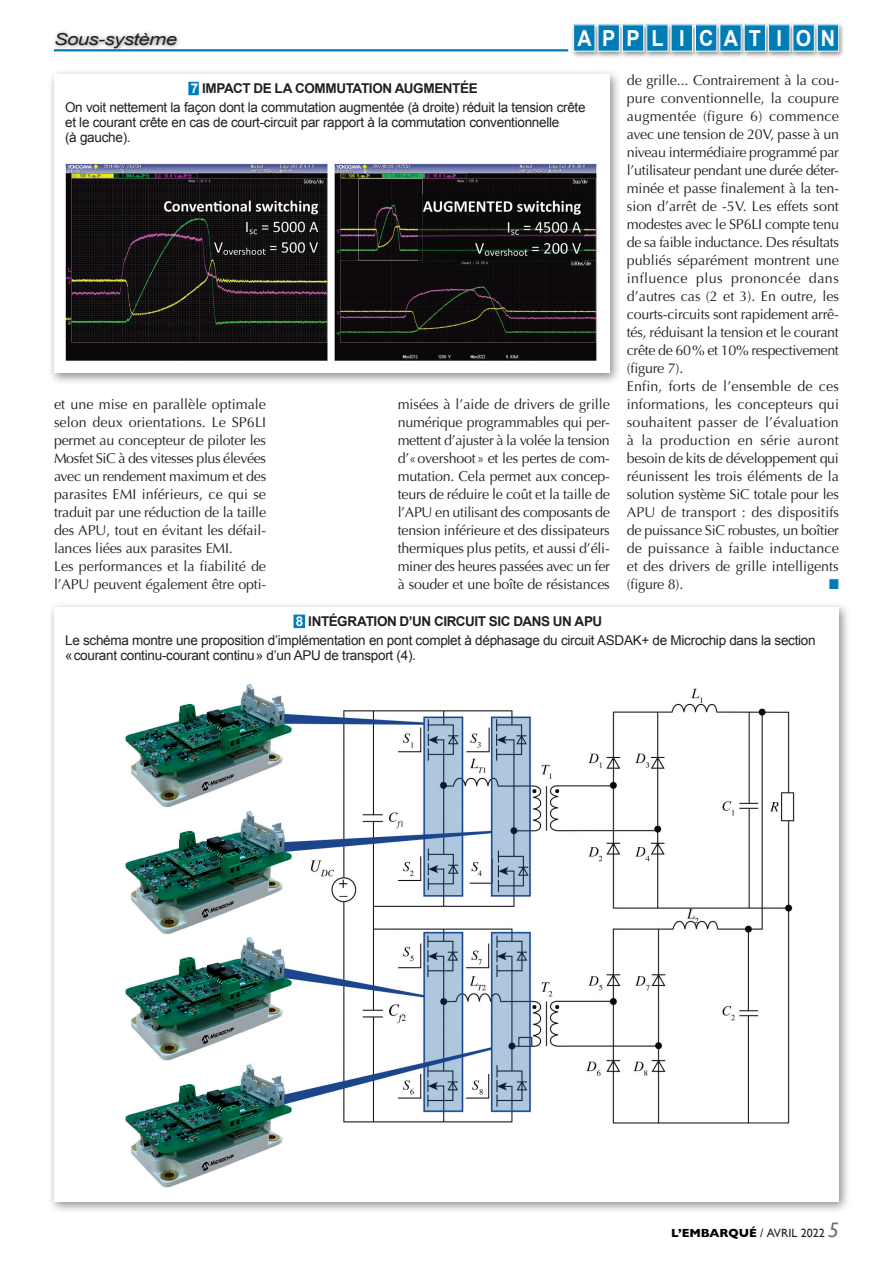
<style>
.page{position:relative;width:893px;height:1263px;background:#fff}
.page>*{position:absolute;margin:0;border:0;box-sizing:border-box;transform-origin:0 0}
.t1{font:700 22.05px "Arial";letter-spacing:.535em;color:#fff;scale:.9 1}
.t2{font:italic 16.5px "Arial";letter-spacing:-.03em;color:#231f20;scale:1.24 1}
.t3{font:14.25px/18px "Optima";letter-spacing:-.01em;color:#231f20}
.t4{font:14.25px "Zapf Dingbats ITC";color:#007cb6;scale:.9 1}
.t5{font:13.5px/19.2px "Arial";letter-spacing:-.02em;color:#231f20}
.t6{font:700 12px "Gill Sans";color:#000}
.s1{font-weight:700;color:#fff}
.s2{font-weight:700}
.s3{font-weight:400;color:#231f20}
.s4{font-weight:400;font-style:italic;font-size:21px;color:#6c6d70}
</style>
<div class="page">
<div style="left:52px;top:29px;width:130px;height:24px;background:#231f20;opacity:.5"></div>
<hr style="left:54px;top:49px;width:514px;height:2px;background:#007cb6">
<div style="left:570px;top:23px;width:31px;height:35px;background:#231f20;opacity:.5"></div>
<div style="left:574px;top:25px;width:21px;height:26px;background:#007cb6"></div>
<div style="left:595px;top:23px;width:31px;height:35px;background:#231f20;opacity:.5"></div>
<div style="left:598px;top:25px;width:21px;height:26px;background:#007cb6"></div>
<div style="left:619px;top:23px;width:31px;height:35px;background:#231f20;opacity:.5"></div>
<div style="left:622px;top:25px;width:22px;height:26px;background:#007cb6"></div>
<div style="left:622px;top:24px;width:22px;height:27px;border:1px solid #fff"></div>
<div style="left:643px;top:23px;width:31px;height:35px;background:#231f20;opacity:.5"></div>
<div style="left:647px;top:25px;width:21px;height:26px;background:#007cb6"></div>
<div style="left:668px;top:23px;width:31px;height:35px;background:#231f20;opacity:.5"></div>
<div style="left:671px;top:25px;width:21px;height:26px;background:#007cb6"></div>
<div style="left:692px;top:23px;width:31px;height:35px;background:#231f20;opacity:.5"></div>
<div style="left:695px;top:25px;width:22px;height:26px;background:#007cb6"></div>
<div style="left:695px;top:24px;width:22px;height:27px;border:1px solid #fff"></div>
<div style="left:717px;top:23px;width:30px;height:35px;background:#231f20;opacity:.5"></div>
<div style="left:720px;top:25px;width:21px;height:26px;background:#007cb6"></div>
<div style="left:741px;top:23px;width:31px;height:35px;background:#231f20;opacity:.5"></div>
<div style="left:744px;top:25px;width:22px;height:26px;background:#007cb6"></div>
<div style="left:765px;top:23px;width:31px;height:35px;background:#231f20;opacity:.5"></div>
<div style="left:768px;top:25px;width:22px;height:26px;background:#007cb6"></div>
<div style="left:768px;top:24px;width:22px;height:27px;border:1px solid #fff"></div>
<div style="left:790px;top:23px;width:30px;height:35px;background:#231f20;opacity:.5"></div>
<div style="left:793px;top:25px;width:21px;height:26px;background:#007cb6"></div>
<div style="left:814px;top:23px;width:31px;height:35px;background:#231f20;opacity:.5"></div>
<div style="left:817px;top:25px;width:22px;height:26px;background:#007cb6"></div>
<div style="left:817px;top:24px;width:22px;height:27px;border:1px solid #fff"></div>
<div style="left:48px;top:68px;width:574px;height:317px;background:#231f20;opacity:.5"></div>
<div style="left:54px;top:74px;width:556px;height:299px;background:#fff"></div>
<img style="left:65px;top:163px;width:532px;height:198px">
<div style="left:188px;top:82px;width:11px;height:13px;background:#007cb6"></div>
<div style="left:48px;top:601px;width:803px;height:613px;background:#231f20;opacity:.5"></div>
<div style="left:54px;top:607px;width:785px;height:594px;background:#fff"></div>
<img style="left:125px;top:684px;width:670px;height:504px">
<div style="left:294px;top:615px;width:11px;height:13px;background:#007cb6"></div>
<p class="t2" style="left:54px;top:29px;width:101px">Sous-système</p>
<h1 class="t1" style="left:577px;top:24px;width:288px">APPL I CAT I ON</h1>
<p class="t5" style="left:65px;top:79px;width:522px;text-indent:126px"><span class="s1">7</span> <span class="s2">IMPACT DE LA COMMUTATION AUGMENTÉE<br></span>On voit nettement la façon dont la commutation augmentée (à droite) réduit la tension crête</p>
<p class="t5" style="left:65px;top:115px;width:496px;line-height:15px">et le courant crête en cas de court-circuit par rapport à la commutation conventionnelle (à gauche).</p>
<p class="t3" style="left:627px;top:71px;width:214px">de grille... Contrairement à la cou&shy;pure conventionnelle, la coupure augmentée (figure 6) commence avec une tension de 20V, passe à un niveau intermédiaire programmé par l’utilisateur pendant une durée déter&shy;minée et passe finalement à la ten&shy;sion d’arrêt de -5V. Les effets sont modestes avec le SP6LI compte tenu de sa faible inductance. Des résultats publiés séparément montrent une influence plus prononcée dans d’autres cas (2 et 3). En outre, les courts-circuits sont rapidement arrê&shy;tés, réduisant la tension et le courant crête de 60% et 10% respectivement (figure 7).<br>Enfin, forts de l’ensemble de ces informations, les concepteurs qui souhaitent passer de l’évaluation à la production en série auront besoin de kits de développement qui réunissent les trois éléments de la solution système SiC totale pour les APU de transport : des dispositifs de puissance SiC robustes, un boîtier de puissance à faible inductance et des drivers de grille intelligents (figure 8).</p>
<p class="t3" style="left:54px;top:396px;width:214px">et une mise en parallèle optimale selon deux orientations. Le SP6LI permet au concepteur de piloter les Mosfet SiC à des vitesses plus élevées avec un rendement maximum et des parasites EMI inférieurs, ce qui se traduit par une réduction de la taille des APU, tout en évitant les défail&shy;lances liées aux parasites EMI.<br>Les performances et la fiabilité de l’APU peuvent également être opti-</p>
<p class="t3" style="left:398px;top:396px;width:214px;text-align:justify">misées à l’aide de drivers de grille numérique programmables qui per&shy;mettent d’ajuster à la volée la tension d’«overshoot» et les pertes de com&shy;mutation. Cela permet aux concep&shy;teurs de réduire le coût et la taille de l’APU en utilisant des composants de tension inférieure et des dissipateurs thermiques plus petits, et aussi d’éli&shy;miner des heures passées avec un fer à souder et une boîte de résistances</p>
<p class="t4" style="left:829px;top:578px;width:12px">■</p>
<p class="t5" style="left:65px;top:612px;width:752px;text-indent:231px"><span class="s1">8</span> <span class="s2">INTÉGRATION D’UN CIRCUIT SIC DANS UN APU<br></span>Le schéma montre une proposition d’implémentation en pont complet à déphasage du circuit ASDAK+ de Microchip dans la section</p>
<p class="t5" style="left:65px;top:646px;width:352px">«courant continu-courant continu» d’un APU de transport (4).</p>
<p class="t6" style="left:671px;top:1224px;width:169px">L’EMBARQUÉ <span class="s3">/ AVRIL 2022</span> <span class="s4">5</span></p>
</div>
